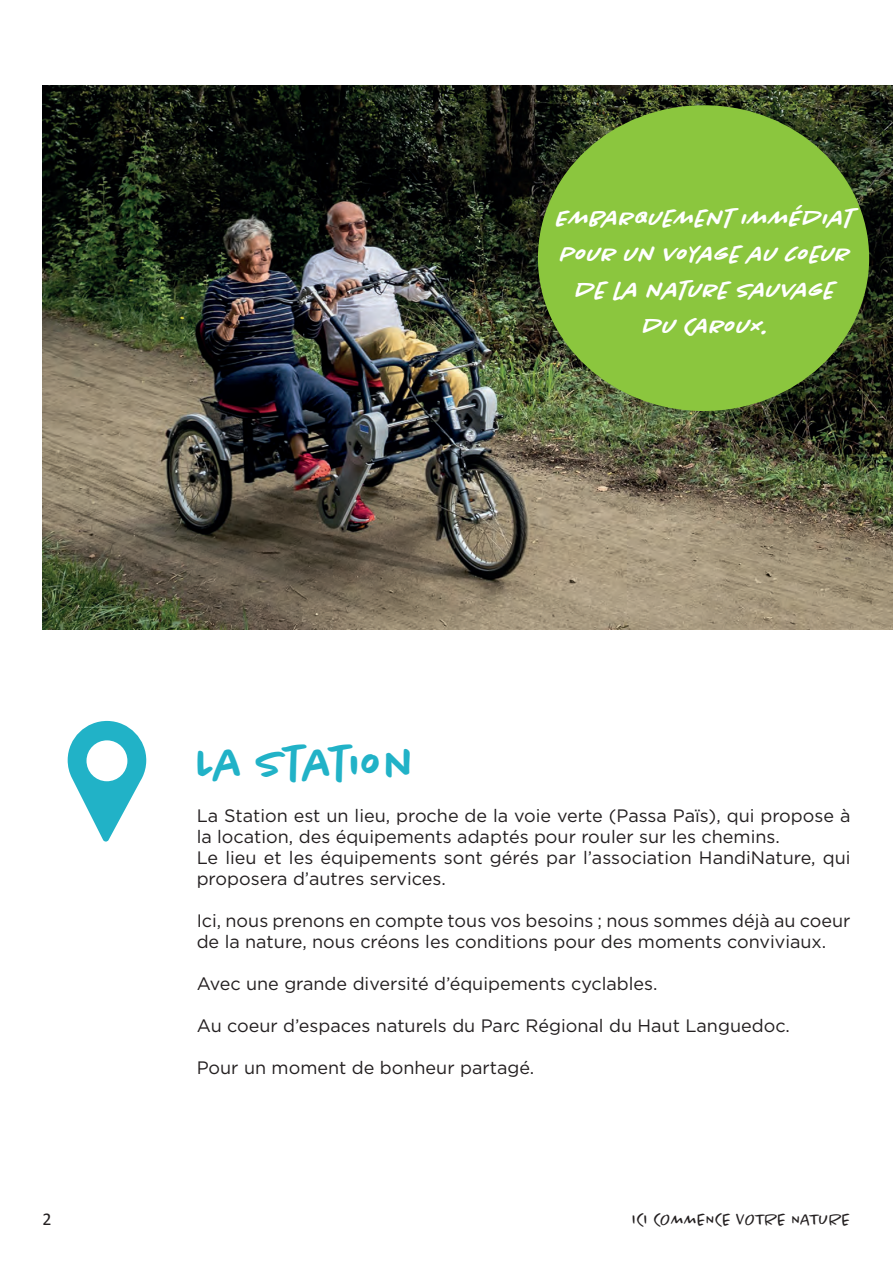
<style>
.page{position:relative;width:893px;height:1263px;background:#fff}
.page>*{position:absolute;margin:0;border:0;box-sizing:border-box;transform-origin:0 0}
.t1{font:500 45px "Chantal";color:#21b2c7}
.t2{font:italic 500 24px/36px "Chantal";color:#fff;text-align:center}
.t3{font:18px/21px "Gotham";color:#231f20}
.t4{font:300 18px "Chantal";color:#231f20}
.t5{font:18px "Calibri";color:#231f20}
</style>
<div class="page">
<img style="left:43px;top:85px;width:850px;height:544px">
<svg style="left:67px;top:720px;width:80px;height:122px"></svg>
<div style="left:538px;top:105px;width:331px;height:306px;background:#8bc63e;border-radius:50%"></div>
<h2 class="t2" style="left:556px;top:200px;width:299px">Embarquement immédiat pour un voyage au coeur de la nature sauvage du Caroux.</h2>
<h1 class="t1" style="left:197px;top:736px;width:221px">LA STATION</h1>
<p class="t3" style="left:197px;top:805px;width:655px">La Station est un lieu, proche de la voie verte (Passa Païs), qui propose à la location, des équipements adaptés pour rouler sur les chemins.<br>Le lieu et les équipements sont gérés par l’association HandiNature, qui proposera d’autres services.</p>
<p class="t3" style="left:197px;top:910px;width:655px">Ici, nous prenons en compte tous vos besoins ; nous sommes déjà au coeur de la nature, nous créons les conditions pour des moments conviviaux.</p>
<p class="t3" style="left:197px;top:973px;width:462px">Avec une grande diversité d’équipements cyclables.</p>
<p class="t3" style="left:197px;top:1015px;width:595px">Au coeur d’espaces naturels du Parc Régional du Haut Languedoc.</p>
<p class="t3" style="left:197px;top:1057px;width:339px">Pour un moment de bonheur partagé.</p>
<p class="t5" style="left:43px;top:1208px;width:11px">2</p>
<p class="t4" style="left:632px;top:1209px;width:220px">ICI COMMENCE VOTRE NATURE</p>
</div>
